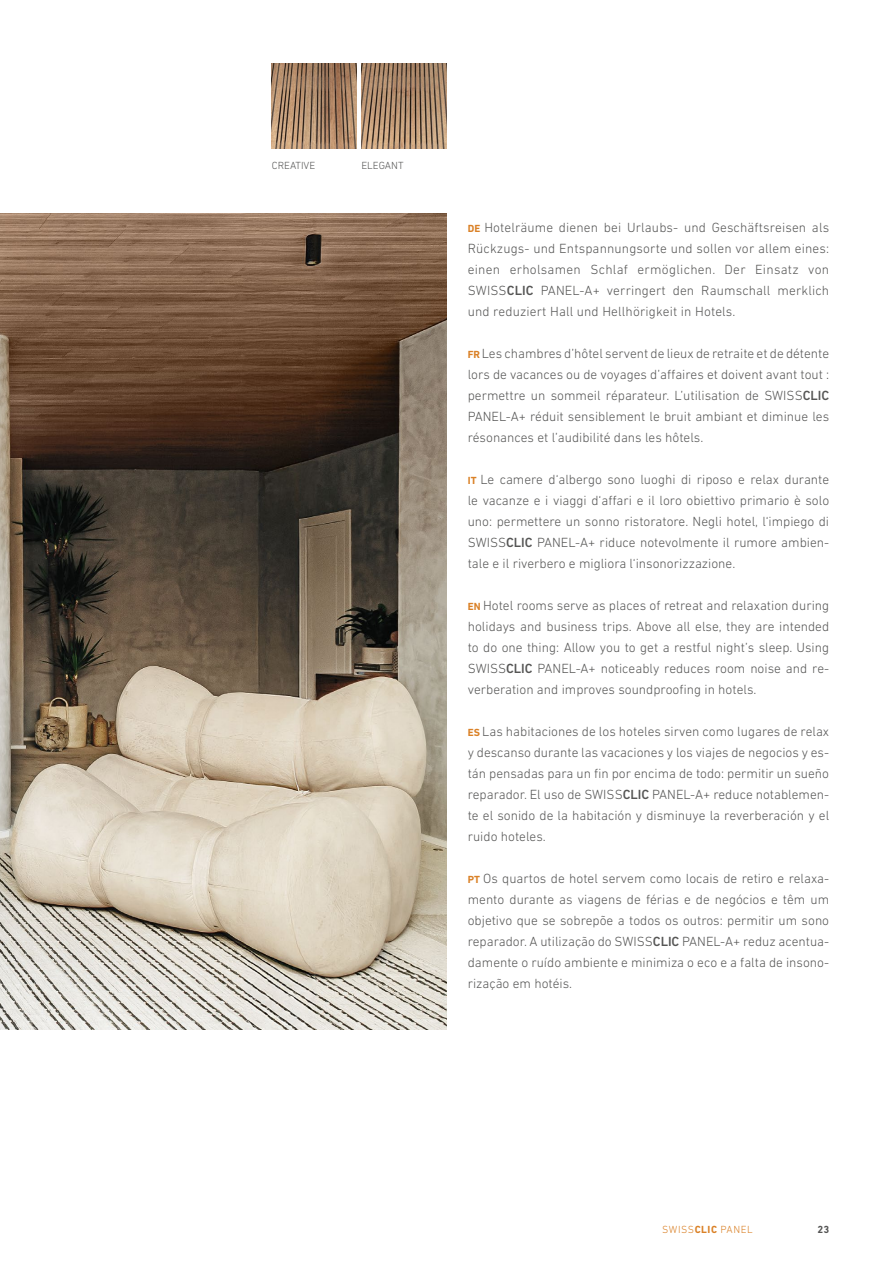
<style>
.page{position:relative;width:893px;height:1263px;background:#fff}
.page>*{position:absolute;margin:0;border:0;box-sizing:border-box;transform-origin:0 0}
.t1{font:300 13.5px/21px "DIN Next LT Pro";color:#565655;text-align:justify}
.t2{font:300 10.5px "DIN Next LT Pro";color:#565655}
.t3{font:300 10.5px "DIN Next LT Pro";letter-spacing:.05em;color:#da8127}
.t4{font:700 10.5px "DIN Next LT Pro";color:#565655}
.s1{font-weight:700;font-size:10.5px;color:#da8127}
.s2{font-weight:500}
.s3{font-weight:700}
</style>
<div class="page">
<img style="left:0;top:214px;width:446px;height:816px">
<img style="left:361px;top:64px;width:85px;height:85px">
<img style="left:272px;top:64px;width:85px;height:85px">
<p class="t2" style="left:272px;top:159px;width:45px">CREATIVE</p>
<p class="t2" style="left:361px;top:159px;width:44px">ELEGANT</p>
<p class="t1" style="left:468px;top:217px;width:363px"><span class="s1">DE</span> Hotelräume dienen bei Urlaubs- und Geschäftsreisen als Rückzugs- und Entspannungsorte und sollen vor allem eines: einen erholsamen Schlaf ermöglichen. Der Einsatz von SWISS<span class="s2">CLIC</span> PANEL-A+ verringert den Raumschall merklich und reduziert Hall und Hellhörigkeit in Hotels.</p>
<p class="t1" style="left:468px;top:343px;width:363px"><span class="s1">FR</span> Les chambres d’hôtel servent de lieux de retraite et de détente lors de vacances ou de voyages d’affaires et doivent avant tout : permettre un sommeil réparateur. L’utilisation de SWISS<span class="s2">CLIC </span>PANEL-A+ réduit sensiblement le bruit ambiant et diminue les résonances et l’audibilité dans les hôtels.</p>
<p class="t1" style="left:468px;top:469px;width:363px"><span class="s1">IT</span> Le camere d‘albergo sono luoghi di riposo e relax durante le vacanze e i viaggi d‘affari e il loro obiettivo primario è solo uno: permettere un sonno ristoratore. Negli hotel, l‘impiego di SWISS<span class="s2">CLIC</span> PANEL-A+ riduce notevolmente il rumore ambien&shy;tale e il riverbero e migliora l‘insonorizzazione.</p>
<p class="t1" style="left:468px;top:595px;width:363px"><span class="s1">EN</span> Hotel rooms serve as places of retreat and relaxation during holidays and business trips. Above all else, they are intended to do one thing: Allow you to get a restful night’s sleep. Using SWISS<span class="s2">CLIC</span> PANEL-A+ noticeably reduces room noise and re&shy;verberation and improves soundproofing in hotels.</p>
<p class="t1" style="left:468px;top:721px;width:363px"><span class="s1">ES</span> Las habitaciones de los hoteles sirven como lugares de relax y descanso durante las vacaciones y los viajes de negocios y es&shy;tán pensadas para un fin por encima de todo: permitir un sueño reparador. El uso de SWISS<span class="s2">CLIC</span> PANEL-A+ reduce notablemen&shy;te el sonido de la habitación y disminuye la reverberación y el ruido hoteles.</p>
<p class="t1" style="left:468px;top:868px;width:363px"><span class="s1">PT</span> Os quartos de hotel servem como locais de retiro e relaxa&shy;mento durante as viagens de férias e de negócios e têm um objetivo que se sobrepõe a todos os outros: permitir um sono reparador. A utilização do SWISS<span class="s2">CLIC</span> PANEL-A+ reduz acentua&shy;damente o ruído ambiente e minimiza o eco e a falta de insono&shy;rização em hotéis.</p>
<p class="t3" style="left:662px;top:1223px;width:92px">SWISS<span class="s3">CLIC</span> PANEL</p>
<p class="t4" style="left:817px;top:1223px;width:13px">23</p>
</div>
